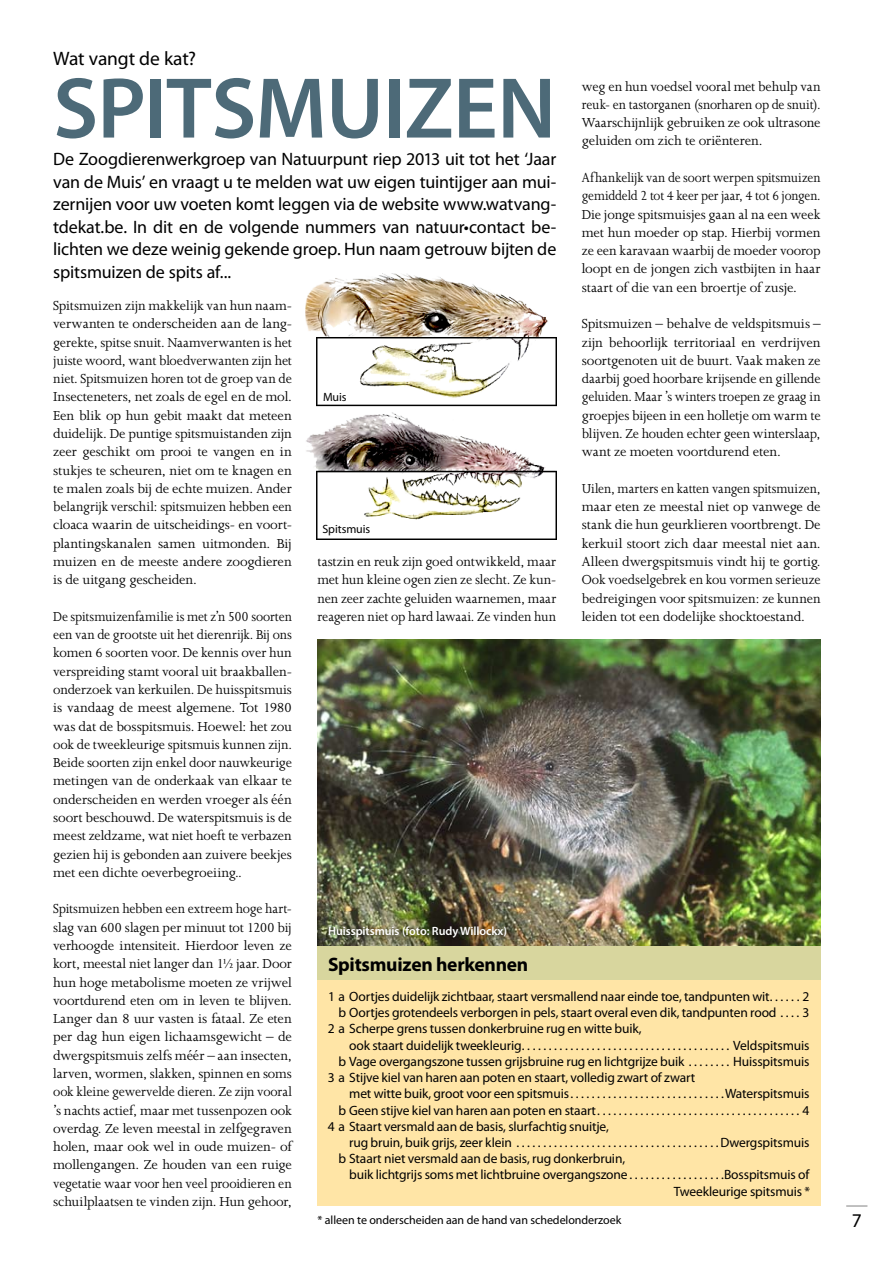
<style>
.page{position:relative;width:893px;height:1263px;background:#fff}
.page>*{position:absolute;margin:0;border:0;box-sizing:border-box;transform-origin:0 0}
.t1{font:600 87px "Myriad Pro";letter-spacing:-.01em;color:#4d6a78}
.t2{font:700 19.5px "Myriad Pro";letter-spacing:-.015em;color:#000}
.t3{font:19.5px "Myriad Pro";letter-spacing:-.005em;color:#000}
.t4{font:18px/22.5px "Myriad Pro";letter-spacing:-.01em;color:#000;text-align:justify}
.t5{font:15px/18.3px "Joanna MT Std";letter-spacing:-.005em;color:#000;text-align:justify}
.t6{font:15px/18.3px "Joanna MT Std";letter-spacing:-.005em;color:#000;text-align:justify;scale:.95 1}
.t7{font:15px/18.3px "Joanna MT Std";letter-spacing:-.005em;color:#000;text-align:justify;scale:.92 1}
.t8{font:15px/18.3px "Joanna MT Std";letter-spacing:-.005em;color:#000;text-align:justify;scale:.93 1}
.t9{font:13.5px/16.2px "Myriad Pro";letter-spacing:-.01em;color:#000}
.t10{font:12px "Myriad Pro";letter-spacing:-.005em;color:#000}
.t11{font:600 12px "Myriad Pro";letter-spacing:-.005em;color:#fff}
</style>
<div class="page">
<svg style="left:846px;top:1205px;width:21px;height:1px"></svg>
<div style="left:317px;top:946px;width:504px;height:73px;background:#d8d69e"></div>
<img style="left:305px;top:273px;width:251px;height:266px">
<div style="left:317px;top:980px;width:504px;height:226px;background:#ffe5a6"></div>
<img style="left:317px;top:639px;width:504px;height:307px">
<div style="left:322px;top:919px;width:227px;height:52px;background:#000;opacity:.75"></div>
<h2 class="t3" style="left:53px;top:46px;width:144px">Wat vangt de kat?</h2>
<h1 class="t1" style="left:53px;top:53px;width:504px">SPITSMUIZEN</h1>
<p class="t5" style="left:582px;top:77px;width:240px">weg en hun voedsel vooral met behulp van reuk- en tastorganen (snorharen op de snuit).<br>Waarschijnlijk gebruiken ze ook ultrasone geluiden om zich te oriënteren.</p>
<p class="t7" style="left:582px;top:168px;width:261px">Afhankelijk van de soort werpen spitsmuizen gemiddeld 2 tot 4 keer per jaar, 4 tot 6 jongen.<br>Die jonge spitsmuisjes gaan al na een week met hun moeder op stap. Hierbij vormen ze een karavaan waarbij de moeder voorop loopt en de jongen zich vastbijten in haar staart of die van een broertje of zusje.</p>
<p class="t5" style="left:582px;top:315px;width:240px">Spitsmuizen – behalve de veldspitsmuis – zijn behoorlijk territoriaal en verdrijven soortgenoten uit de buurt. Vaak maken ze daarbij goed hoorbare krijsende en gillende geluiden. Maar ’s winters troepen ze graag in groepjes bijeen in een holletje om warm te blijven. Ze houden echter geen winterslaap, want ze moeten voortdurend eten.</p>
<p class="t7" style="left:582px;top:479px;width:261px">Uilen, marters en katten vangen spitsmuizen, maar eten ze meestal niet op vanwege de stank die hun geurklieren voortbrengt. De kerkuil stoort zich daar meestal niet aan.<br>Alleen dwergspitsmuis vindt hij te gortig.<br>Ook voedselgebrek en kou vormen serieuze bedreigingen voor spitsmuizen: ze kunnen leiden tot een dodelijke shocktoestand.</p>
<p class="t4" style="left:53px;top:148px;width:505px">De Zoogdierenwerkgroep van Natuurpunt riep 2013 uit tot het ‘Jaar van de Muis’ en vraagt u te melden wat uw eigen tuintijger aan mui&shy;zernijen voor uw voeten komt leggen via de website www.watvang&shy;tdekat.be. In dit en de volgende nummers van natuur•contact be&shy;lichten we deze weinig gekende groep. Hun naam getrouw bijten de spitsmuizen de spits af...</p>
<p class="t5" style="left:53px;top:296px;width:240px">Spitsmuizen zijn makkelijk van hun naam&shy;verwanten te onderscheiden aan de lang&shy;gerekte, spitse snuit. Naamverwanten is het juiste woord, want bloedverwanten zijn het niet. Spitsmuizen horen tot de groep van de Insecteneters, net zoals de egel en de mol.<br>Een blik op hun gebit maakt dat meteen duidelijk. De puntige spitsmuistanden zijn zeer geschikt om prooi te vangen en in stukjes te scheuren, niet om te knagen en te malen zoals bij de echte muizen. Ander belangrijk verschil: spitsmuizen hebben een cloaca waarin de uitscheidings- en voort&shy;plantingskanalen samen uitmonden. Bij muizen en de meeste andere zoogdieren is de uitgang gescheiden.</p>
<p class="t8" style="left:53px;top:607px;width:258px">De spitsmuizenfamilie is met z’n 500 soorten een van de grootste uit het dierenrijk. Bij ons komen 6 soorten voor. De kennis over hun verspreiding stamt vooral uit braakballen&shy;onderzoek van kerkuilen. De huisspitsmuis is vandaag de meest algemene. Tot 1980 was dat de bosspitsmuis. Hoewel: het zou ook de tweekleurige spitsmuis kunnen zijn.<br>Beide soorten zijn enkel door nauwkeurige metingen van de onderkaak van elkaar te onderscheiden en werden vroeger als één soort beschouwd. De waterspitsmuis is de meest zeldzame, wat niet hoeft te verbazen gezien hij is gebonden aan zuivere beekjes met een dichte oeverbegroeiing..</p>
<p class="t6" style="left:53px;top:900px;width:253px">Spitsmuizen hebben een extreem hoge hart&shy;slag van 600 slagen per minuut tot 1200 bij verhoogde intensiteit. Hierdoor leven ze kort, meestal niet langer dan 11/2 jaar. Door hun hoge metabolisme moeten ze vrijwel voortdurend eten om in leven te blijven.<br>Langer dan 8 uur vasten is fataal. Ze eten per dag hun eigen lichaamsgewicht – de dwergspitsmuis zelfs méér – aan insecten, larven, wormen, slakken, spinnen en soms ook kleine gewervelde dieren. Ze zijn vooral ’s nachts actief, maar met tussenpozen ook overdag. Ze leven meestal in zelfgegraven holen, maar ook wel in oude muizen- of mollengangen. Ze houden van een ruige vegetatie waar voor hen veel prooidieren en schuilplaatsen te vinden zijn. Hun gehoor,</p>
<p class="t10" style="left:323px;top:390px;width:25px">Muis</p>
<p class="t10" style="left:322px;top:521px;width:49px">Spitsmuis</p>
<p class="t5" style="left:317px;top:552px;width:240px">tastzin en reuk zijn goed ontwikkeld, maar met hun kleine ogen zien ze slecht. Ze kun&shy;nen zeer zachte geluiden waarnemen, maar reageren niet op hard lawaai. Ze vinden hun</p>
<p class="t11" style="left:328px;top:923px;width:180px">Huisspitsmuis (foto: Rudy Willockx)</p>
<h2 class="t2" style="left:328px;top:951px;width:202px">Spitsmuizen herkennen</h2>
<p class="t9" style="left:328px;top:988px;width:445px">1 a Oortjes duidelijk zichtbaar, staart versmallend naar einde toe, tandpunten wit.......</p>
<p class="t9" style="left:803px;top:988px;width:8px">2</p>
<p class="t9" style="left:339px;top:1004px;width:443px">b Oortjes grotendeels verborgen in pels, staart overal even dik, tandpunten rood.....</p>
<p class="t9" style="left:803px;top:1004px;width:8px">3</p>
<p class="t9" style="left:349px;top:1021px;width:294px;text-indent:-21px">2 a Scherpe grens tussen donkerbruine rug en witte buik, ook staart duidelijk tweekleurig........................................</p>
<p class="t9" style="left:733px;top:1037px;width:78px">Veldspitsmuis</p>
<p class="t9" style="left:339px;top:1053px;width:352px">b Vage overgangszone tussen grijsbruine rug en lichtgrijze buik.........</p>
<p class="t9" style="left:733px;top:1053px;width:78px">Huisspitsmuis</p>
<p class="t9" style="left:349px;top:1069px;width:348px;text-indent:-21px">3 a Stijve kiel van haren aan poten en staart, volledig zwart of zwart met witte buik, groot voor een spitsmuis.............................</p>
<p class="t9" style="left:725px;top:1085px;width:86px">Waterspitsmuis</p>
<p class="t9" style="left:339px;top:1102px;width:262px">b Geen stijve kiel van haren aan poten en staart.......................................</p>
<p class="t9" style="left:802px;top:1102px;width:8px">4</p>
<p class="t9" style="left:349px;top:1118px;width:261px;text-indent:-21px">4 a Staart versmald aan de basis, slurfachtig snuitje, rug bruin, buik grijs, zeer klein......................................</p>
<p class="t9" style="left:720px;top:1134px;width:91px">Dwergspitsmuis</p>
<p class="t9" style="left:349px;top:1150px;width:282px;text-indent:-11px">b Staart niet versmald aan de basis, rug donkerbruin, buik lichtgrijs soms met lichtbruine overgangszone..................</p>
<p class="t9" style="left:674px;top:1166px;width:138px;text-align:right">Bosspitsmuis of<br>Tweekleurige spitsmuis *</p>
<p class="t10" style="left:317px;top:1213px;width:305px">* alleen te onderscheiden aan de hand van schedelonderzoek</p>
<h2 class="t3" style="left:852px;top:1209px;width:12px">7</h2>
</div>
